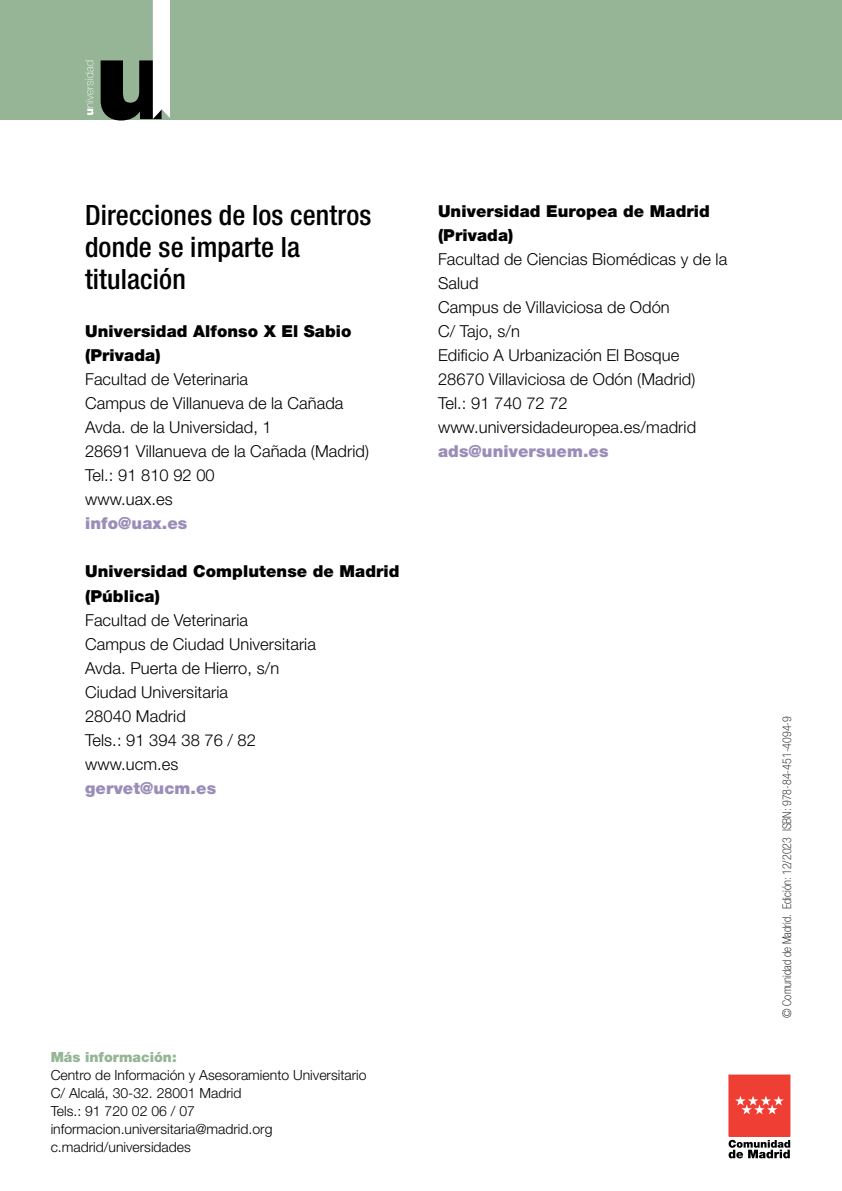
<style>
.page{position:relative;width:842px;height:1191px;background:#fff}
.page>*{position:absolute;margin:0;border:0;box-sizing:border-box;transform-origin:0 0}
.t1{font:500 condensed 28px/32px "Helvetica Neue LT Std";letter-spacing:.005em;color:#000}
.t2{font:300 16.4px/24px "Helvetica Neue LT Std";letter-spacing:.005em;color:#000}
.t3{font:900 16.4px/24px "Helvetica Neue LT Std";letter-spacing:.005em;color:#000}
.t4{font:900 16.4px "Helvetica Neue LT Std";letter-spacing:.005em;color:#9b8db9}
.t5{font:300 14px/18px "Helvetica Neue LT Std";color:#000}
.t6{font:900 14px "Helvetica Neue LT Std";color:#95b596}
.t7{font:100 condensed 12px "Helvetica Neue LT Std";color:#000}
</style>
<div class="page">
<div style="left:0;top:0;width:842px;height:119px;background:#95b596"></div>
<svg style="left:85px;top:61px;width:8px;height:54px"></svg>
<svg style="left:101px;top:0;width:69px;height:120px"></svg>
<div style="left:729px;top:1075px;width:61px;height:61px;background:#ef3e33"></div>
<div style="left:729px;top:1074px;width:61px;height:62px;border:1px solid #ef3e33"></div>
<svg style="left:735px;top:1096px;width:49px;height:18px"></svg>
<svg style="left:728px;top:1139px;width:62px;height:19px"></svg>
<h1 class="t1" style="left:85px;top:199px;width:288px">Direcciones de los centros donde se imparte la titulación</h1>
<p class="t3" style="left:85px;top:319px;width:268px">Universidad Alfonso X El Sabio (Privada)</p>
<p class="t2" style="left:85px;top:367px;width:286px">Facultad de Veterinaria<br>Campus de Villanueva de la Cañada<br>Avda. de la Universidad, 1<br>28691 Villanueva de la Cañada (Madrid)<br>Tel.: 91 810 92 00<br>www.uax.es</p>
<p class="t4" style="left:85px;top:514px;width:104px">info@uax.es</p>
<p class="t3" style="left:85px;top:559px;width:316px">Universidad Complutense de Madrid (Pública)</p>
<p class="t2" style="left:85px;top:607px;width:232px">Facultad de Veterinaria<br>Campus de Ciudad Universitaria<br>Avda. Puerta de Hierro, s/n<br>Ciudad Universitaria<br>28040 Madrid<br>Tels.: 91 394 38 76 / 82 www.ucm.es</p>
<p class="t4" style="left:85px;top:778px;width:133px">gervet@ucm.es</p>
<p class="t3" style="left:438px;top:199px;width:273px">Universidad Europea de Madrid (Privada)</p>
<p class="t2" style="left:438px;top:247px;width:291px">Facultad de Ciencias Biomédicas y de la<br>Salud<br>Campus de Villaviciosa de Odón<br>C/ Tajo, s/n<br>Edificio A Urbanización El Bosque<br>28670 Villaviciosa de Odón (Madrid)<br>Tel.: 91 740 72 72 www.universidadeuropea.es/madrid</p>
<p class="t4" style="left:438px;top:442px;width:172px">ads@universuem.es</p>
<p class="t6" style="left:51px;top:1049px;width:128px">Más información:</p>
<p class="t5" style="left:51px;top:1066px;width:317px">Centro de Información y Asesoramiento Universitario C/ Alcalá, 30-32. 28001 Madrid<br>Tels.: 91 720 02 06 / 07 informacion.universitaria@madrid.org c.madrid/universidades</p>
<p class="t7" style="left:780px;top:1018px;width:303px;rotate:-90deg">© Comunidad de Madrid. Edición: 12/2023 ISBN: 978-84-451-4094-9</p>
</div>
